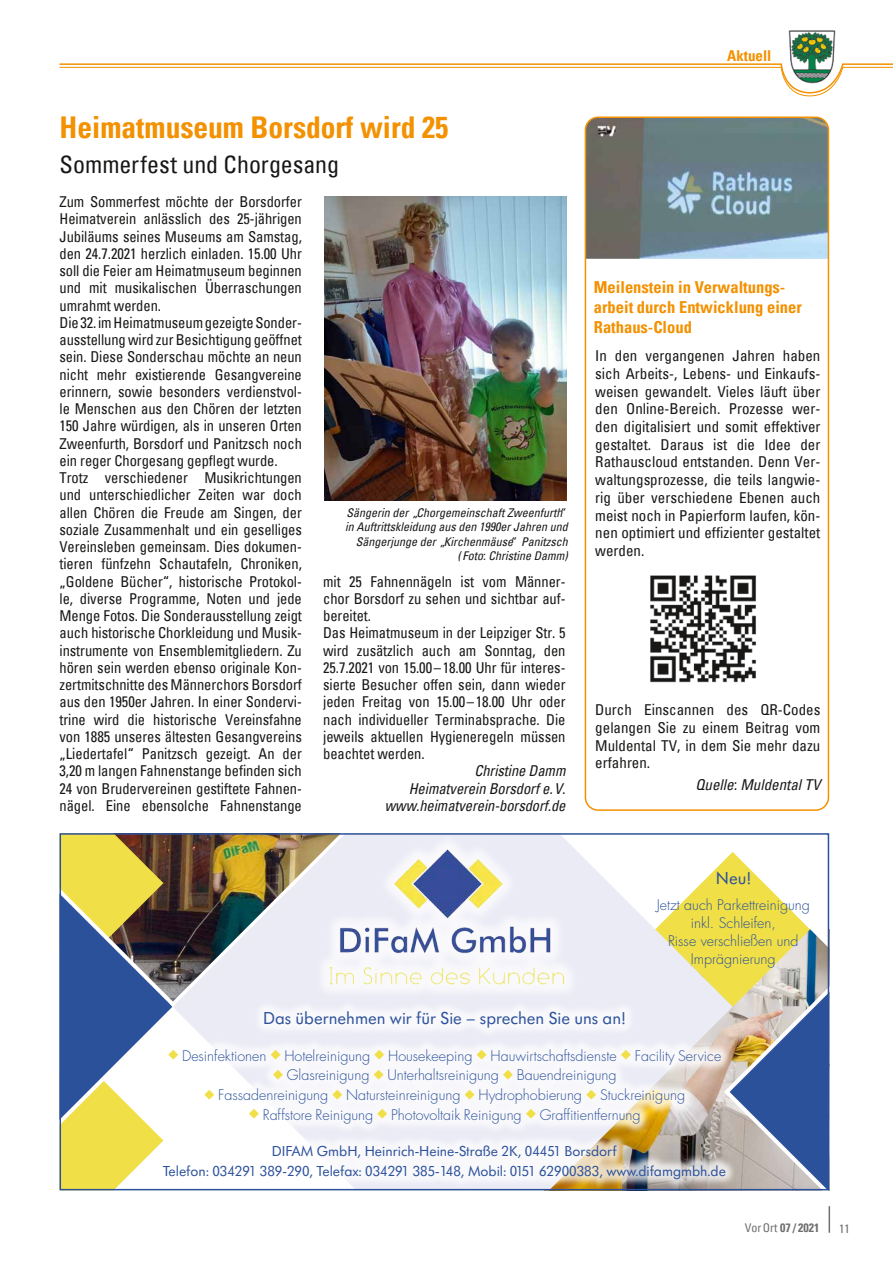
<style>
.page{position:relative;width:893px;height:1263px;background:#fff}
.page>*{position:absolute;margin:0;border:0;box-sizing:border-box;transform-origin:0 0}
.t1{font:700 condensed 30px "Univers";color:#f39100}
.t2{font:condensed 24px "Univers";letter-spacing:-.005em;color:#181716}
.t3{font:18px "Futura SB";color:#2c519b}
.t4{font:700 condensed 16.5px/19.8px "Univers";color:#f39100}
.t5{font:condensed 15px/17.2px "Univers";letter-spacing:-.005em;color:#181716}
.t6{font:15px/19.5px "Futura SB";color:#2c519b;text-align:center}
.t7{font:italic condensed 15px/17.2px "Univers";letter-spacing:-.005em;color:#181716;text-align:right}
.t8{font:700 condensed 15px "Univers";color:#f39100}
.t9{font:300 14.25px/18px "Futura";color:#2c519b;text-align:center}
.t10{font:italic condensed 12px/14.4px "Univers";color:#181716;text-align:right}
.t11{font:700 condensed 12px "Univers";color:#6e6e6e}
.t12{font:condensed 12px "Univers";color:#6e6e6e}
.s1{color:#f0df46}
.s2{font-weight:400}
</style>
<div class="page">
<svg style="left:829px;top:1206px;width:1px;height:27px"></svg>
<img style="left:788px;top:30px;width:47px;height:33px">
<svg style="left:59px;top:63px;width:834px;height:33px"></svg>
<img style="left:324px;top:197px;width:243px;height:303px">
<svg style="left:580px;top:854px;width:75px;height:146px;fill:#ebebf6"></svg>
<svg style="left:655px;top:852px;width:171px;height:335px"></svg>
<div style="left:157px;top:1000px;width:576px;height:135px;background:#fff;opacity:.75"></div>
<div style="left:151px;top:1133px;width:586px;height:57px;background:#fff;opacity:.75"></div>
<div style="left:314px;top:833px;width:266px;height:167px;background:#ebebf6"></div>
<img style="left:353px;top:845px;width:215px;height:145px">
<svg style="left:63px;top:836px;width:290px;height:351px"></svg>
<div style="left:60px;top:833px;width:769px;height:357px;border:2px solid #2c519b"></div>
<img style="left:586px;top:117px;width:242px;height:142px">
<div style="left:585px;top:117px;width:244px;height:694px;border:2px solid #f39100;border-radius:13px"></div>
<img style="left:650px;top:575px;width:106px;height:108px">
<h1 class="t1" style="left:60px;top:109px;width:390px">Heimatmuseum Borsdorf wird 25</h1>
<h2 class="t2" style="left:60px;top:148px;width:281px">Sommerfest und Chorgesang</h2>
<p class="t5" style="left:60px;top:193px;width:244px">Zum Sommerfest möchte der Borsdorfer Heimatverein anlässlich des 25-jährigen Jubiläums seines Museums am Samstag, den 24.7.2021 herzlich einladen. 15.00 Uhr soll die Feier am Heimatmuseum beginnen und mit musikalischen Überraschungen umrahmt werden.<br>Die 32. im Heimatmuseum gezeigte Sonder&shy;ausstellung wird zur Besichtigung geöffnet sein. Diese Sonderschau möchte an neun nicht mehr existierende Gesangvereine erinnern, sowie besonders verdienstvol&shy;le Menschen aus den Chören der letzten 150 Jahre würdigen, als in unseren Orten Zweenfurth, Borsdorf und Panitzsch noch ein reger Chorgesang gepflegt wurde.<br>Trotz verschiedener Musikrichtungen und unterschiedlicher Zeiten war doch allen Chören die Freude am Singen, der soziale Zusammenhalt und ein geselliges Vereinsleben gemeinsam. Dies dokumen&shy;tieren fünfzehn Schautafeln, Chroniken, „Goldene Bücher“, historische Protokol&shy;le, diverse Programme, Noten und jede Menge Fotos. Die Sonderausstellung zeigt auch historische Chorkleidung und Musik&shy;instrumente von Ensemblemitgliedern. Zu hören sein werden ebenso originale Kon&shy;zertmitschnitte des Männerchors Borsdorf aus den 1950er Jahren. In einer Sondervi&shy;trine wird die historische Vereinsfahne von 1885 unseres ältesten Gesangvereins „Liedertafel“ Panitzsch gezeigt. An der 3,20 m langen Fahnenstange befinden sich 24 von Brudervereinen gestiftete Fahnen&shy;nägel. Eine ebensolche Fahnenstange</p>
<p class="t10" style="left:345px;top:505px;width:224px">Sängerin der „Chorgemeinschaft Zweenfurth“ in Auftrittskleidung aus den 1990er Jahren und Sängerjunge der „Kirchenmäuse“ Panitzsch (Foto: Christine Damm)</p>
<p class="t5" style="left:323px;top:572px;width:244px">mit 25 Fahnennägeln ist vom Männer&shy;chor Borsdorf zu sehen und sichtbar auf&shy;bereitet.<br>Das Heimatmuseum in der Leipziger Str. 5 wird zusätzlich auch am Sonntag, den 25.7.2021 von 15.00–18.00 Uhr für interes&shy;sierte Besucher offen sein, dann wieder jeden Freitag von 15.00–18.00 Uhr oder nach individueller Terminabsprache. Die jeweils aktuellen Hygieneregeln müssen beachtet werden.</p>
<p class="t7" style="left:385px;top:762px;width:182px">Christine Damm<br>Heimatverein Borsdorf e.V. www.heimatverein-borsdorf.de</p>
<p class="t8" style="left:727px;top:46px;width:46px">Aktuell</p>
<p class="t4" style="left:594px;top:277px;width:210px">Meilenstein in Verwaltungs&shy;arbeit durch Entwicklung einer<br>Rathaus-Cloud</p>
<p class="t5" style="left:595px;top:347px;width:227px;line-height:17.7px;text-align:justify">In den vergangenen Jahren haben sich Arbeits-, Lebens- und Einkaufs&shy;weisen gewandelt. Vieles läuft über den Online-Bereich. Prozesse wer&shy;den digitalisiert und somit effektiver gestaltet. Daraus ist die Idee der Rathauscloud entstanden. Denn Ver&shy;waltungsprozesse, die teils langwie&shy;rig über verschiedene Ebenen auch meist noch in Papierform laufen, kön&shy;nen optimiert und effizienter gestaltet werden.</p>
<p class="t5" style="left:595px;top:701px;width:227px;line-height:17.7px;text-align:justify">Durch Einscannen des QR-Codes gelangen Sie zu einem Beitrag vom Muldental TV, in dem Sie mehr dazu erfahren.</p>
<p class="t7" style="left:695px;top:776px;width:126px">Quelle: Muldental TV</p>
<p class="t3" style="left:716px;top:868px;width:36px">Neu!</p>
<p class="t9" style="left:657px;top:897px;width:155px">Jetzt auch Parkettreinigung inkl. Schleifen,<br>Risse verschließen und<br>Imprägnierung</p>
<p class="t3" style="left:263px;top:1009px;width:364px">Das übernehmen wir für Sie – sprechen Sie uns an!</p>
<p class="t9" style="left:167px;top:1047px;width:555px"><span class="s1">◆</span> Desinfektionen <span class="s1">◆</span> Hotelreinigung <span class="s1">◆</span> Housekeeping <span class="s1">◆</span> Hauwirtschaftsdienste <span class="s1">◆</span> Facility Service</p>
<p class="t9" style="left:272px;top:1067px;width:346px"><span class="s1">◆</span> Glasreinigung <span class="s1">◆</span> Unterhaltsreinigung <span class="s1">◆</span> Bauendreinigung</p>
<p class="t9" style="left:204px;top:1086px;width:483px"><span class="s1">◆</span> Fassadenreinigung <span class="s1">◆</span> Natursteinreinigung <span class="s1">◆</span> Hydrophobierung <span class="s1">◆</span> Stuckreinigung</p>
<p class="t9" style="left:248px;top:1106px;width:394px"><span class="s1">◆</span> Raffstore Reinigung <span class="s1">◆</span> Photovoltaik Reinigung <span class="s1">◆</span> Graffitientfernung</p>
<p class="t6" style="left:163px;top:1141px;width:565px">DIFAM GmbH, Heinrich-Heine-Straße 2K, 04451 Borsdorf<br>Telefon: 034291 389-290, Telefax: 034291 385-148, Mobil: 0151 62900383, www.difamgmbh.de</p>
<p class="t11" style="left:745px;top:1221px;width:76px"><span class="s2">VorOrt</span> 07 / 2021</p>
<p class="t12" style="left:839px;top:1221px;width:12px">11</p>
</div>
